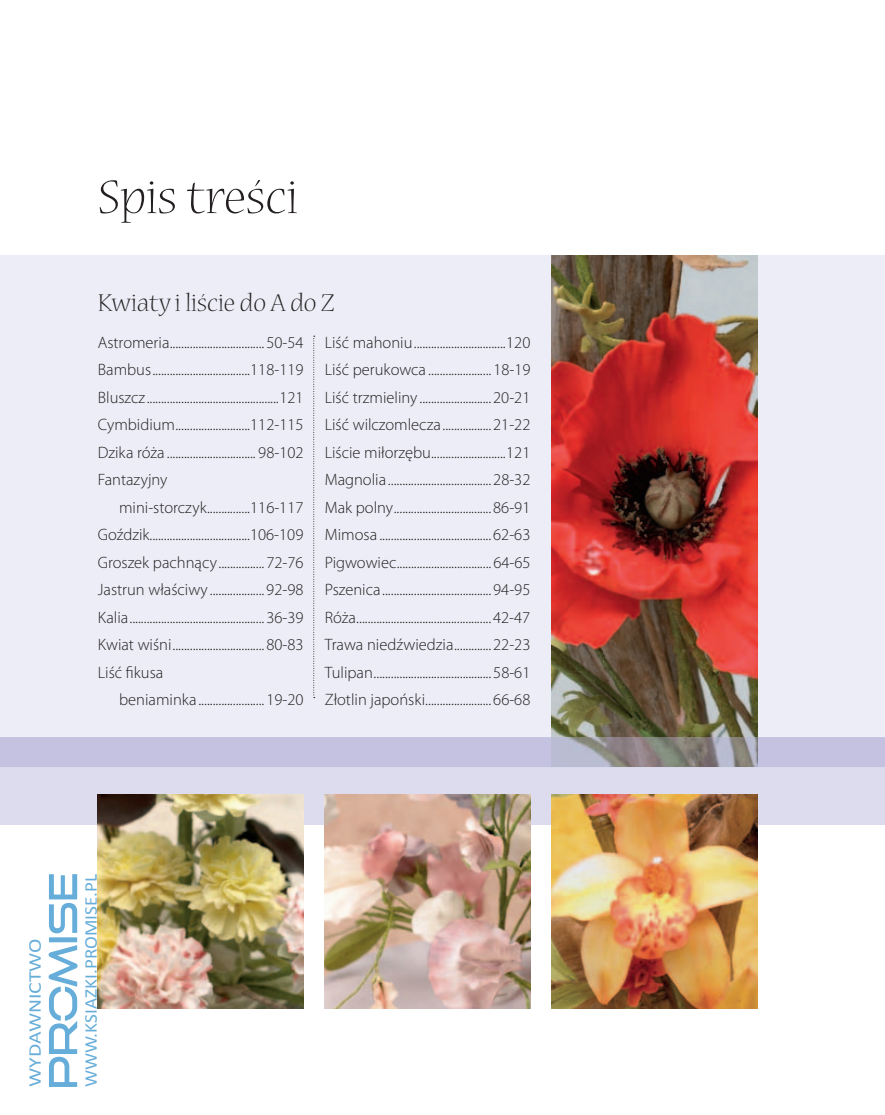
<style>
.page{position:relative;width:885px;height:1115px;background:#fff}
.page>*{position:absolute;margin:0;border:0;box-sizing:border-box;transform-origin:0 0}
.t1{font:300 52.5px "Nueva Std";color:#231f20}
.t2{font:300 27px "Nueva Std";color:#231f20}
.t3{font:18px "Calibri";color:#0077c0;scale:1.07 1}
.t4{font:18px "Calibri";color:#0077c0;scale:1.2 1}
.t5{font:300 16.5px/27.5px "Myriad Pro";color:#231f20;text-align:justify}
</style>
<div class="page">
<div style="left:0;top:255px;width:884px;height:485px;background:#ecedf6"></div>
<div style="left:0;top:765px;width:884px;height:58px;background:#dcdcee"></div>
<img style="left:551px;top:255px;width:206px;height:482px">
<svg style="left:0;top:737px;width:884px;height:29px;background:#b9b7cf"></svg>
<img style="left:551px;top:794px;width:206px;height:214px">
<img style="left:325px;top:794px;width:205px;height:214px">
<img style="left:98px;top:794px;width:205px;height:214px">
<svg style="left:313px;top:336px;width:2px;height:362px"></svg>
<svg style="left:49px;top:874px;width:29px;height:212px"></svg>
<h1 class="t1" style="left:98px;top:171px;width:202px">Spis treści</h1>
<h2 class="t2" style="left:98px;top:289px;width:238px">Kwiaty i liście do A do Z</h2>
<p class="t5" style="left:98px;top:328px;width:207px">Astromeria ................................. 50-54<br>Bambus ..................................118-119<br>Bluszcz ..............................................121<br>Cymbidium ..........................112-115<br>Dzika róża ............................... 98-102<br>Fantazyjny</p>
<p class="t5" style="left:98px;top:493px;width:207px;text-indent:21px">mini-storczyk ...............116-117<br>Goździk ...................................106-109<br>Groszek pachnący ................ 72-76<br>Jastrun właściwy ................... 92-98<br>Kalia ............................................... 36-39<br>Kwiat wiśni ................................ 80-83<br>Liść fikusa</p>
<p class="t5" style="left:119px;top:685px;width:186px">beniaminka ....................... 19-20</p>
<p class="t5" style="left:325px;top:328px;width:207px">Liść mahoniu ................................120<br>Liść perukowca ...................... 18-19<br>Liść trzmieliny ......................... 20-21<br>Liść wilczomlecza ................. 21-22<br>Liście miłorzębu ..........................121<br>Magnolia .................................... 28-32<br>Mak polny .................................. 86-91<br>Mimosa ....................................... 62-63<br>Pigwowiec ................................. 64-65<br>Pszenica ...................................... 94-95<br>Róża ............................................... 42-47<br>Trawa niedźwiedzia ............. 22-23<br>Tulipan ......................................... 58-61<br>Złotlin japoński ....................... 66-68</p>
<p class="t4" style="left:24px;top:1086px;width:125px;rotate:-90deg">WYDAWNICTWO</p>
<p class="t3" style="left:79px;top:1086px;width:200px;rotate:-90deg">WWW.KSIAZKI.PROMISE.PL</p>
</div>
